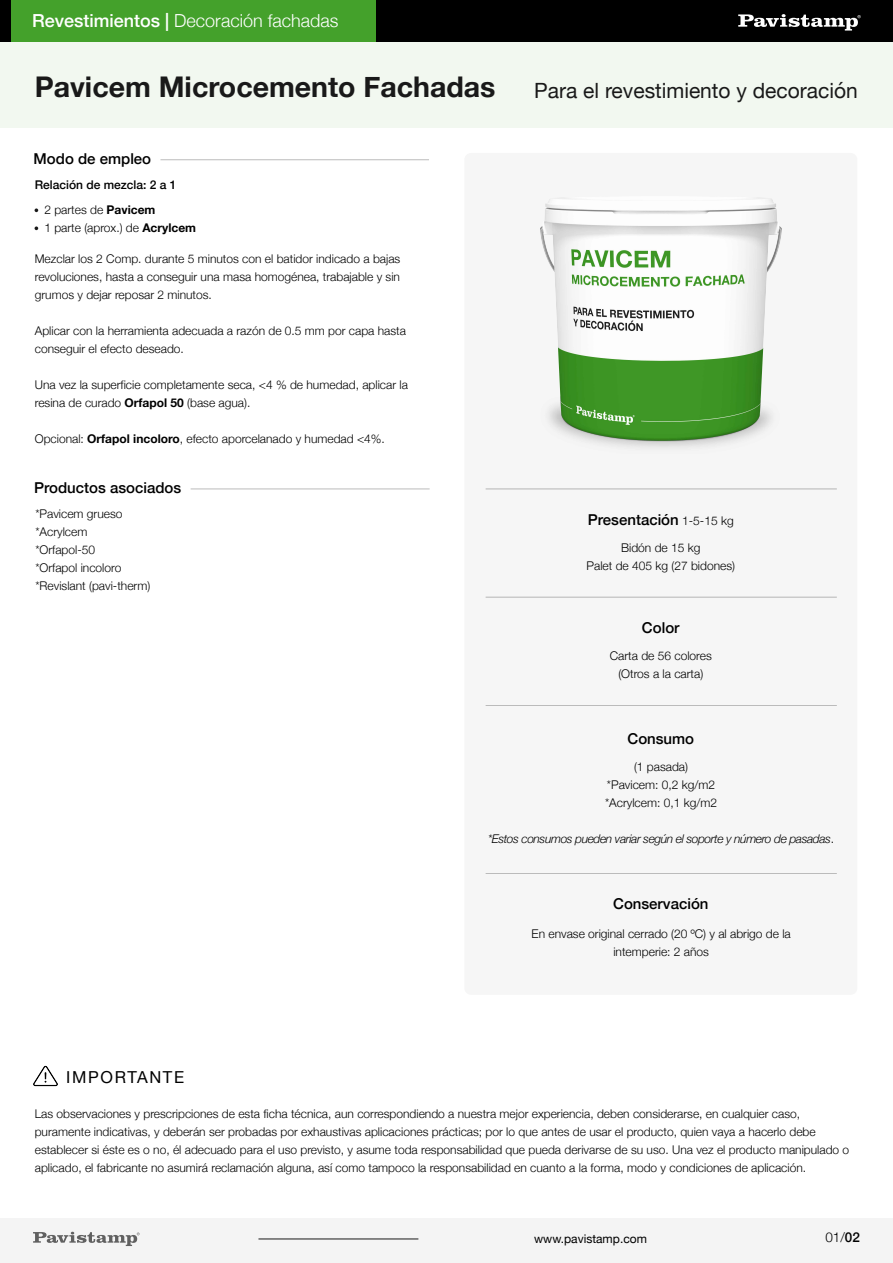
<style>
.page{position:relative;width:893px;height:1263px;background:#fff}
.page>*{position:absolute;margin:0;border:0;box-sizing:border-box;transform-origin:0 0}
.t1{font:700 28.5px "Helvetica Neue";color:#191919}
.t2{font:21px "Helvetica Neue";color:#191919}
.t3{font:300 18px "Helvetica Neue";color:#fff}
.t4{font:16.5px "Helvetica Neue";letter-spacing:.1em;color:#000}
.t5{font:500 15px "Helvetica Neue";color:#000}
.t6{font:300 13.5px "Helvetica Neue";color:#000}
.t7{font:300 12px/18px "Helvetica Neue";color:#000}
.t8{font:italic 300 12px "Helvetica Neue";letter-spacing:-.035em;color:#000}
.t9{font:500 12px "Helvetica Neue";color:#000}
.t10{font:12px "Helvetica Neue";color:#000}
.s1{font-weight:500}
.s2{font-weight:700}
.s3{font-weight:300;font-size:12px}
.s4{font-style:normal}
</style>
<div class="page">
<div style="left:0;top:41px;width:893px;height:86px;background:#f2f8f0"></div>
<div style="left:0;top:0;width:376px;height:41px;background:#44a12b"></div>
<div style="left:376px;top:0;width:517px;height:41px;background:#000"></div>
<svg style="left:738px;top:14px;width:123px;height:17px"></svg>
<div style="left:0;top:0;width:11px;height:41px;background:#000"></div>
<hr style="left:160px;top:159px;width:269px;height:1px;background:#191919">
<div style="left:464px;top:153px;width:393px;height:842px;background:#f4f4f4;border-radius:7px"></div>
<img style="left:540px;top:199px;width:242px;height:248px">
<hr style="left:486px;top:597px;width:351px;height:1px;background:#191919">
<hr style="left:486px;top:489px;width:351px;height:1px;background:#191919">
<hr style="left:486px;top:705px;width:351px;height:1px;background:#191919">
<hr style="left:486px;top:873px;width:351px;height:1px;background:#191919">
<div style="left:0;top:1218px;width:893px;height:45px;background:#f4f4f4"></div>
<svg style="left:33px;top:1232px;width:107px;height:14px"></svg>
<hr style="left:258px;top:1239px;width:160px;height:1px;background:#191919">
<img style="left:34px;top:1065px;width:23px;height:22px">
<svg style="left:35px;top:208px;width:3px;height:4px"></svg>
<svg style="left:35px;top:226px;width:3px;height:4px"></svg>
<hr style="left:191px;top:488px;width:239px;height:1px;background:#191919">
<h3 class="t3" style="left:32px;top:6px;width:308px"><span class="s1">Revestimientos |</span> Decoración fachadas</h3>
<h1 class="t1" style="left:35px;top:65px;width:462px">Pavicem Microcemento Fachadas</h1>
<h2 class="t2" style="left:534px;top:75px;width:325px">Para el revestimiento y decoración</h2>
<p class="t5" style="left:34px;top:147px;width:119px">Modo de empleo</p>
<p class="t7" style="left:44px;top:200px;width:153px">2 partes de <span class="s2">Pavicem<br></span>1 parte (aprox.) de <span class="s2">Acrylcem</span></p>
<p class="t7" style="left:35px;top:249px;width:367px;text-align:justify">Mezclar los 2 Comp. durante 5 minutos con el batidor indicado a bajas revoluciones, hasta a conseguir una masa homogénea, trabajable y sin grumos y dejar reposar 2 minutos.</p>
<p class="t7" style="left:35px;top:321px;width:373px">Aplicar con la herramienta adecuada a razón de 0.5 mm por capa hasta conseguir el efecto deseado.</p>
<p class="t7" style="left:35px;top:375px;width:375px">Una vez la superficie completamente seca, &lt;4 % de humedad, aplicar la resina de curado <span class="s2">Orfapol 50</span> (base agua).</p>
<p class="t7" style="left:35px;top:429px;width:352px">Opcional: <span class="s2">Orfapol incoloro</span>, efecto aporcelanado y humedad &lt;4%.</p>
<p class="t9" style="left:35px;top:175px;width:143px">Relación de mezcla: 2 a 1</p>
<p class="t5" style="left:34px;top:476px;width:149px">Productos asociados</p>
<p class="t7" style="left:35px;top:504px;width:116px">*Pavicem grueso *Acrylcem<br>*Orfapol-50<br>*Orfapol incoloro *Revislant (pavi-therm)</p>
<p class="t5" style="left:588px;top:508px;width:147px">Presentación <span class="s3">1-5-15 kg</span></p>
<p class="t7" style="left:587px;top:538px;width:150px;text-align:center">Bidón de 15 kg<br>Palet de 405 kg (27 bidones)</p>
<p class="t5" style="left:642px;top:616px;width:39px">Color</p>
<p class="t7" style="left:610px;top:646px;width:104px;text-align:center">Carta de 56 colores (Otros a la carta)</p>
<p class="t5" style="left:627px;top:727px;width:68px">Consumo</p>
<p class="t7" style="left:605px;top:757px;width:114px;text-align:center">(1 pasada)<br>*Pavicem: 0,2 kg/m2 *Acrylcem: 0,1 kg/m2</p>
<p class="t8" style="left:488px;top:829px;width:347px">*Estos consumos pueden variar según el soporte y número de pasadas<span class="s4">.</span></p>
<p class="t5" style="left:613px;top:892px;width:97px">Conservación</p>
<p class="t7" style="left:532px;top:923px;width:261px;text-align:center">En envase original cerrado (20 ºC) y al abrigo de la intemperie: 2 años</p>
<h3 class="t4" style="left:66px;top:1065px;width:119px">IMPORTANTE</h3>
<p class="t7" style="left:35px;top:1104px;width:816px">Las observaciones y prescripciones de esta ficha técnica, aun correspondiendo a nuestra mejor experiencia, deben considerarse, en cualquier caso, puramente indicativas, y deberán ser probadas por exhaustivas aplicaciones prácticas; por lo que antes de usar el producto, quien vaya a hacerlo debe establecer si éste es o no, él adecuado para el uso previsto, y asume toda responsabilidad que pueda derivarse de su uso. Una vez el producto manipulado o aplicado, el fabricante no asumirá reclamación alguna, así como tampoco la responsabilidad en cuanto a la forma, modo y condiciones de aplicación.</p>
<p class="t10" style="left:534px;top:1230px;width:114px">www.pavistamp.com</p>
<p class="t6" style="left:825px;top:1226px;width:36px">01/<span class="s1">02</span></p>
</div>
